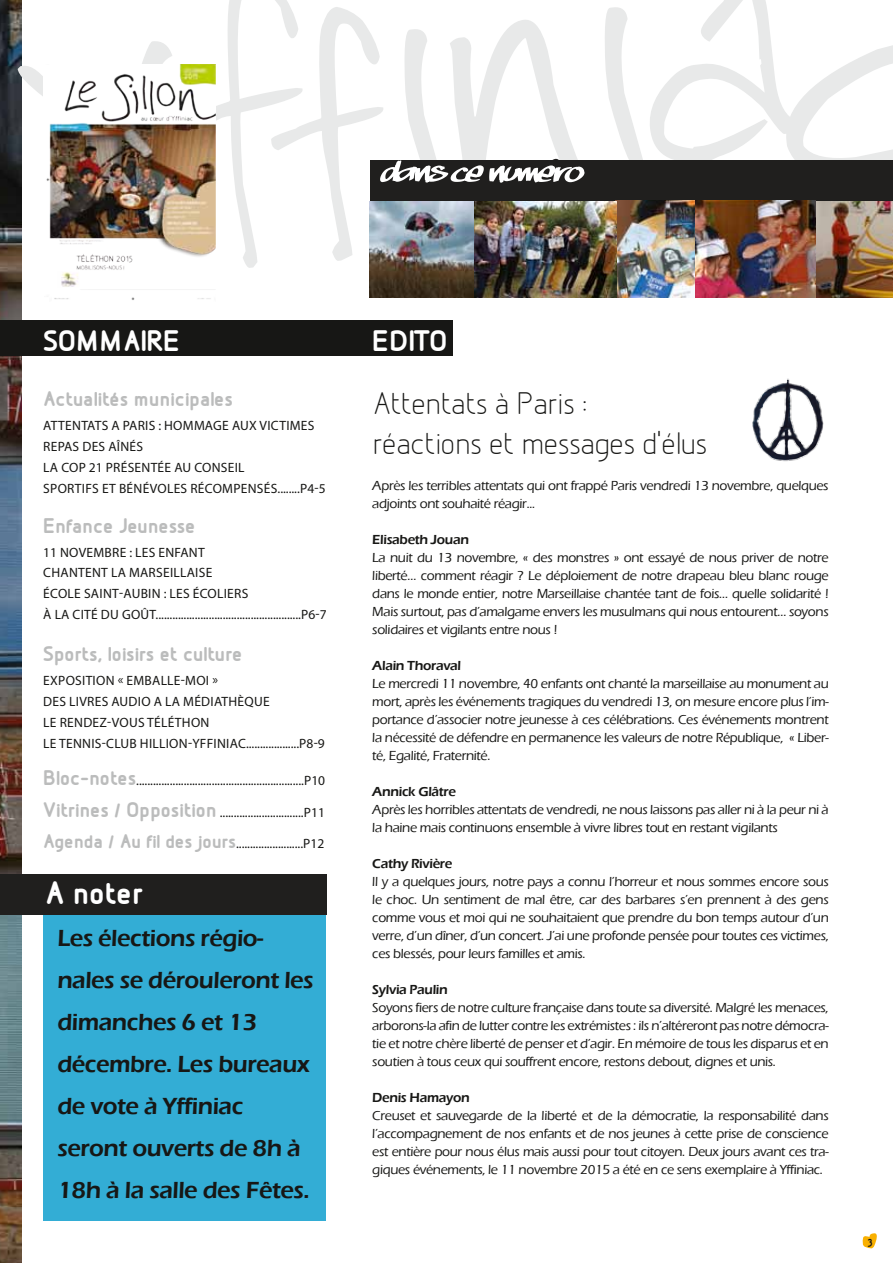
<style>
.page{position:relative;width:893px;height:1263px;background:#fff}
.page>*{position:absolute;margin:0;border:0;box-sizing:border-box;transform-origin:0 0}
.t1{font:700 34.5px "Designio";color:#fff}
.t2{font:33px/40.5px "Designio";letter-spacing:-.02em;color:#171715}
.t3{font:700 31.5px "Designio";color:#fff}
.t4{font:600 24px/42px "Eras ITC";letter-spacing:-.02em;color:#171715}
.t5{font:700 22.5px "Designio";color:#bbbcbc}
.t6{font:500 13.5px/18px "Eras ITC";letter-spacing:-.025em;color:#171715;text-align:justify}
.t7{font:13.5px/21px "Myriad Pro";letter-spacing:.02em;color:#171715}
.t8{font:600 13.5px "Eras ITC";letter-spacing:-.025em;color:#171715}
.t9{font:700 11.55px "Designio";color:#171715}
.s1{font-family:"Designio";font-weight:700;font-size:22.5px;color:#bbbcbc}
.s2{font-family:"Designio";font-weight:700;font-size:21px;color:#bbbcbc}
</style>
<div class="page">
<svg style="left:862px;top:1233px;width:15px;height:16px"></svg>
<img style="left:0;top:0;width:21px;height:1263px">
<svg style="left:18px;top:40px;width:154px;height:254px"></svg>
<div style="left:1px;top:320px;width:452px;height:35px;background:#171715"></div>
<div style="left:370px;top:161px;width:523px;height:46px;background:#201f1e"></div>
<img style="left:45px;top:64px;width:166px;height:236px">
<div style="left:44px;top:910px;width:282px;height:311px;background:#33add5"></div>
<div style="left:1px;top:875px;width:326px;height:40px;background:#201f1e"></div>
<svg style="left:181px;top:0;width:404px;height:268px"></svg>
<img style="left:370px;top:201px;width:523px;height:96px">
<svg style="left:604px;top:0;width:289px;height:161px"></svg>
<img style="left:752px;top:378px;width:72px;height:84px">
<h3 class="t3" style="left:43px;top:324px;width:138px">SOMMAIRE</h3>
<h3 class="t5" style="left:43px;top:386px;width:191px">Actualités municipales</h3>
<p class="t7" style="left:43px;top:415px;width:284px">ATTENTATS A PARIS : HOMMAGE AUX VICTIMES REPAS DES AÎNÉS<br>LA COP 21 PRÉSENTÉE AU CONSEIL<br>SPORTIFS ET BÉNÉVOLES RÉCOMPENSÉS........P4-5</p>
<h3 class="t5" style="left:43px;top:514px;width:154px">Enfance Jeunesse</h3>
<p class="t7" style="left:43px;top:543px;width:171px;line-height:19.5px">11 NOVEMBRE : LES ENFANT<br>CHANTENT LA MARSEILLAISE</p>
<p class="t7" style="left:43px;top:583px;width:285px">ÉCOLE SAINT-AUBIN : LES ÉCOLIERS<br>À LA CITÉ DU GOÛT....................................................P6-7</p>
<h3 class="t5" style="left:43px;top:641px;width:201px">Sports, loisirs et culture</h3>
<p class="t7" style="left:43px;top:670px;width:283px">EXPOSITION « EMBALLE-MOI »<br>DES LIVRES AUDIO A LA MÉDIATHÈQUE<br>LE RENDEZ-VOUS TÉLÉTHON<br>LE TENNIS-CLUB HILLION-YFFINIAC...................P8-9</p>
<p class="t7" style="left:43px;top:770px;width:283px"><span class="s1">Bloc-notes</span>............................................................P10</p>
<p class="t7" style="left:43px;top:802px;width:283px"><span class="s1">Vitrines / Opposition</span> ..............................P11</p>
<p class="t7" style="left:43px;top:833px;width:283px"><span class="s2">Agenda / Au fil des jours</span>........................P12</p>
<h1 class="t1" style="left:45px;top:874px;width:99px">A noter</h1>
<h3 class="t4" style="left:57px;top:917px;width:258px">Les élections régio&shy;nales se dérouleront les dimanches 6 et 13 décembre. Les bureaux de vote à Yffiniac seront ouverts de 8h à<br>18h à la salle des Fêtes.</h3>
<h3 class="t3" style="left:372px;top:323px;width:77px">EDITO</h3>
<h2 class="t2" style="left:372px;top:384px;width:336px">Attentats à Paris :<br>réactions et messages d’élus</h2>
<p class="t6" style="left:372px;top:477px;width:458px">Après les terribles attentats qui ont frappé Paris vendredi 13 novembre, quelques adjoints ont souhaité réagir...</p>
<p class="t8" style="left:372px;top:532px;width:98px">Elisabeth Jouan</p>
<p class="t6" style="left:372px;top:549px;width:458px">La nuit du 13 novembre, « des monstres » ont essayé de nous priver de notre liberté… comment réagir ? Le déploiement de notre drapeau bleu blanc rouge dans le monde entier, notre Marseillaise chantée tant de fois… quelle solidarité !<br>Mais surtout, pas d’amalgame envers les musulmans qui nous entourent… soyons solidaires et vigilants entre nous !</p>
<p class="t8" style="left:372px;top:658px;width:90px">Alain Thoraval</p>
<p class="t6" style="left:372px;top:675px;width:458px">Le mercredi 11 novembre, 40 enfants ont chanté la marseillaise au monument au mort, après les événements tragiques du vendredi 13, on mesure encore plus l’im&shy;portance d’associer notre jeunesse à ces célébrations. Ces événements montrent la nécessité de défendre en permanence les valeurs de notre République, « Liber&shy;té, Egalité, Fraternité.</p>
<p class="t8" style="left:372px;top:784px;width:85px">Annick Glâtre</p>
<p class="t6" style="left:372px;top:801px;width:458px">Après les horribles attentats de vendredi, ne nous laissons pas aller ni à la peur ni à la haine mais continuons ensemble à vivre libres tout en restant vigilants</p>
<p class="t8" style="left:372px;top:856px;width:82px">Cathy Rivière</p>
<p class="t6" style="left:372px;top:873px;width:458px">ll y a quelques jours, notre pays a connu l’horreur et nous sommes encore sous le choc. Un sentiment de mal être, car des barbares s’en prennent à des gens comme vous et moi qui ne souhaitaient que prendre du bon temps autour d’un verre, d’un dîner, d’un concert. J’ai une profonde pensée pour toutes ces victimes, ces blessés, pour leurs familles et amis.</p>
<p class="t8" style="left:372px;top:982px;width:77px">Sylvia Paulin</p>
<p class="t6" style="left:372px;top:999px;width:458px">Soyons fiers de notre culture française dans toute sa diversité. Malgré les menaces, arborons-la afin de lutter contre les extrémistes : ils n’altéreront pas notre démocra&shy;tie et notre chère liberté de penser et d’agir. En mémoire de tous les disparus et en soutien à tous ceux qui souffrent encore, restons debout, dignes et unis.</p>
<p class="t8" style="left:372px;top:1090px;width:99px">Denis Hamayon</p>
<p class="t6" style="left:372px;top:1107px;width:458px">Creuset et sauvegarde de la liberté et de la démocratie, la responsabilité dans l’accompagnement de nos enfants et de nos jeunes à cette prise de conscience est entière pour nous élus mais aussi pour tout citoyen. Deux jours avant ces tra&shy;giques événements, le 11 novembre 2015 a été en ce sens exemplaire à Yffiniac.</p>
<p class="t9" style="left:868px;top:1236px;width:7px">3</p>
</div>
